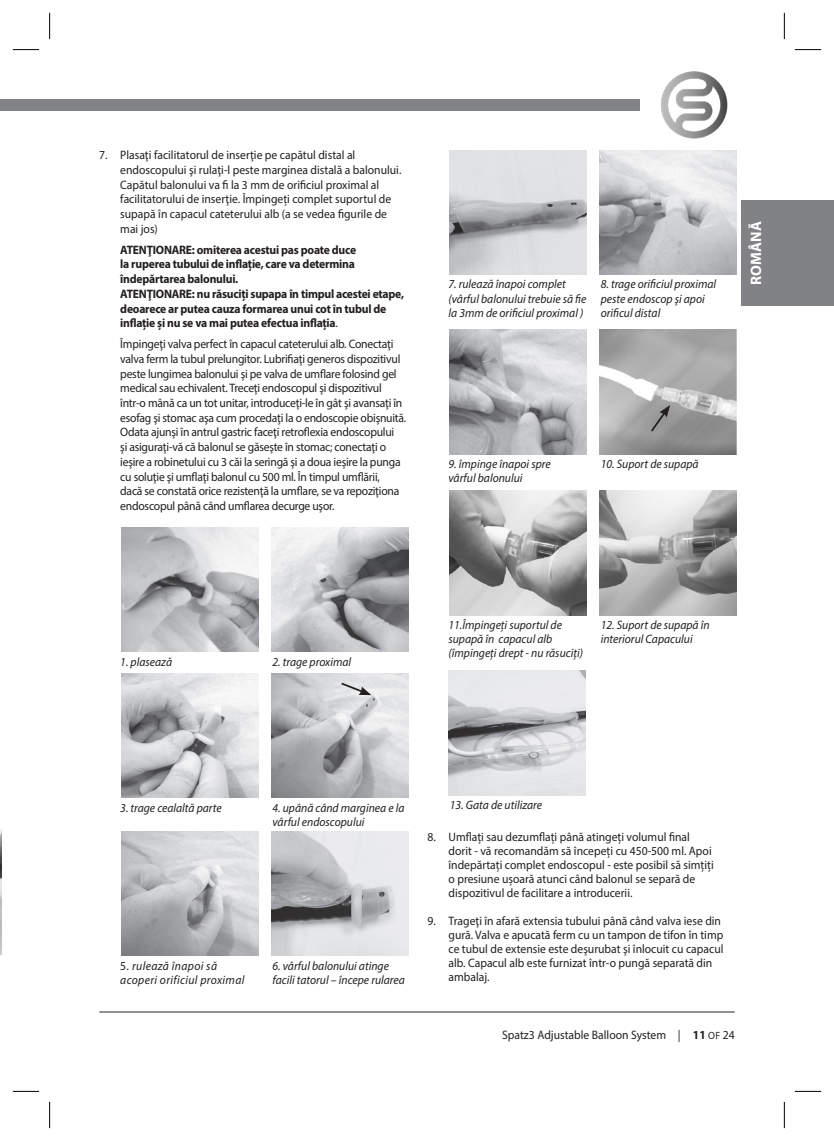
<style>
.page{position:relative;width:834px;height:1141px;background:#fff}
.page>*{position:absolute;margin:0;border:0;box-sizing:border-box;transform-origin:0 0}
.t1{font:700 15.05px "Myriad Pro";letter-spacing:.02em;color:#fff}
.Folio_Left{font:12.25px/14.7px "Myriad Pro";letter-spacing:-.005em;color:#231f20;scale:.95 1}
.Folio_Left-2{font:italic 12.25px/14px "Myriad Pro";color:#231f20;scale:.95 1}
.t2{font:700 12.25px/14.7px "Myriad Pro";letter-spacing:-.02em;color:#231f20;scale:.95 1}
.Folio_Left-3{font:italic 12.25px/14px "Myriad Pro";letter-spacing:.03em;color:#231f20;scale:.95 1}
.s1{font-weight:400}
.s2{font-style:normal}
.s3{font-weight:700}
.s4{font-size:10.5px}
</style>
<div class="page">
<div style="left:0;top:99px;width:640px;height:12px;background:#808285"></div>
<hr style="left:99px;top:1012px;width:635px;height:1px;background:#231f20">
<div style="left:741px;top:200px;width:92px;height:106px;background:#808285"></div>
<img style="left:660px;top:71px;width:68px;height:67px">
<img style="left:0;top:830px;width:2px;height:124px">
<img style="left:121px;top:527px;width:137px;height:125px">
<img style="left:271px;top:527px;width:137px;height:125px">
<img style="left:121px;top:674px;width:137px;height:124px">
<img style="left:271px;top:674px;width:137px;height:124px">
<svg style="left:339px;top:681px;width:32px;height:14px"></svg>
<img style="left:121px;top:832px;width:137px;height:124px">
<img style="left:271px;top:831px;width:137px;height:125px">
<img style="left:449px;top:150px;width:137px;height:124px">
<img style="left:599px;top:150px;width:137px;height:124px">
<img style="left:449px;top:330px;width:137px;height:124px">
<img style="left:599px;top:330px;width:137px;height:124px">
<svg style="left:649px;top:405px;width:21px;height:28px"></svg>
<img style="left:449px;top:491px;width:137px;height:124px">
<img style="left:599px;top:491px;width:137px;height:124px">
<img style="left:448px;top:671px;width:137px;height:124px">
<svg style="left:13px;top:49px;width:26px;height:1px"></svg>
<svg style="left:794px;top:49px;width:27px;height:1px"></svg>
<svg style="left:13px;top:1091px;width:26px;height:1px"></svg>
<svg style="left:794px;top:1091px;width:27px;height:1px"></svg>
<svg style="left:49px;top:13px;width:1px;height:26px"></svg>
<svg style="left:49px;top:1102px;width:1px;height:26px"></svg>
<svg style="left:783px;top:13px;width:1px;height:26px"></svg>
<svg style="left:783px;top:1102px;width:1px;height:26px"></svg>
<p class="Folio_Left" style="left:120px;top:148px;width:297px;text-indent:-21px">7. Plasaţi facilitatorul de inserţie pe capătul distal al endoscopului şi rulaţi-l peste marginea distală a balonului.<br>Capătul balonului va fi la 3 mm de orificiul proximal al facilitatorului de inserţie. Împingeți complet suportul de supapă în capacul cateterului alb (a se vedea figurile de mai jos)</p>
<p class="t2" style="left:120px;top:242px;width:300px">ATENŢIONARE: omiterea acestui pas poate duce<br>la ruperea tubului de inflație, care va determina îndepărtarea balonului.<br>ATENŢIONARE: nu răsuciți supapa în timpul acestei etape, deoarece ar putea cauza formarea unui cot în tubul de inflație și nu se va mai putea efectua inflația<span class="s1">.</span></p>
<p class="Folio_Left" style="left:120px;top:337px;width:302px">Împingeţi valva perfect în capacul cateterului alb. Conectaţi valva ferm la tubul prelungitor. Lubrifiaţi generos dispozitivul peste lungimea balonului şi pe valva de umflare folosind gel medical sau echivalent. Treceţi endoscopul şi dispozitivul într-o mână ca un tot unitar, introduceţi-le în gât şi avansaţi în esofag şi stomac aşa cum procedaţi la o endoscopie obişnuită.<br>Odata ajunşi în antrul gastric faceţi retroflexia endoscopului<br>şi asiguraţi-vă că balonul se găseşte în stomac; conectaţi o ieşire a robinetului cu 3 căi la seringă şi a doua ieşire la punga cu soluţie şi umflaţi balonul cu 500 ml. În timpul umflării,<br>dacă se constată orice rezistenţă la umflare, se va repoziţiona endoscopul până când umflarea decurge uşor.</p>
<p class="Folio_Left-2" style="left:120px;top:654px;width:56px">1. plasează</p>
<p class="Folio_Left-2" style="left:272px;top:654px;width:84px">2. trage proximal</p>
<p class="Folio_Left-2" style="left:448px;top:277px;width:147px">7. rulează înapoi complet (vârful balonului trebuie să fie la 3mm de orificiul proximal )</p>
<p class="Folio_Left-2" style="left:600px;top:277px;width:123px">8. trage orificiul proximal peste endoscop şi apoi orificul distal</p>
<p class="t1" style="left:746px;top:285px;width:66px;rotate:-90deg">ROMÂNĂ</p>
<p class="Folio_Left-2" style="left:448px;top:457px;width:109px">9. împinge înapoi spre vârful balonului</p>
<p class="Folio_Left-2" style="left:600px;top:457px;width:105px">10. Suport de supapă</p>
<p class="Folio_Left-2" style="left:448px;top:618px;width:143px">11.Împingeți suportul de supapă în capacul alb (împingeți drept - nu răsuciți)</p>
<p class="Folio_Left-2" style="left:600px;top:618px;width:116px">12. Suport de supapă în interiorul Capacului</p>
<p class="Folio_Left-2" style="left:120px;top:801px;width:108px">3. trage cealaltă parte</p>
<p class="Folio_Left-2" style="left:272px;top:801px;width:140px">4. upână când marginea e la vârful endoscopului</p>
<p class="Folio_Left-3" style="left:120px;top:958px;width:132px"><span class="s2">5.</span> rulează înapoi să acoperi orificiul proximal</p>
<p class="Folio_Left-2" style="left:272px;top:958px;width:141px">6. vârful balonului atinge facili tatorul – începe rularea</p>
<p class="Folio_Left-2" style="left:449px;top:798px;width:99px">13. Gata de utilizare</p>
<p class="Folio_Left" style="left:448px;top:830px;width:280px;line-height:14px;text-indent:-21px">8. Umflați sau dezumflați până atingeți volumul final dorit - vă recomandăm să începeți cu 450-500 ml. Apoi îndepărtați complet endoscopul - este posibil să simțiți o presiune ușoară atunci când balonul se separă de dispozitivul de facilitare a introducerii.</p>
<p class="Folio_Left" style="left:448px;top:914px;width:291px;line-height:14px;text-indent:-21px">9. Trageţi în afară extensia tubului până când valva iese din gură. Valva e apucată ferm cu un tampon de tifon în timp ce tubul de extensie este deşurubat şi înlocuit cu capacul alb. Capacul alb este furnizat într-o pungă separată din ambalaj.</p>
<p class="Folio_Left" style="left:502px;top:1028px;width:246px">Spatz3 Adjustable Balloon System | <span class="s3">11</span> <span class="s4">OF</span> 24</p>
</div>
